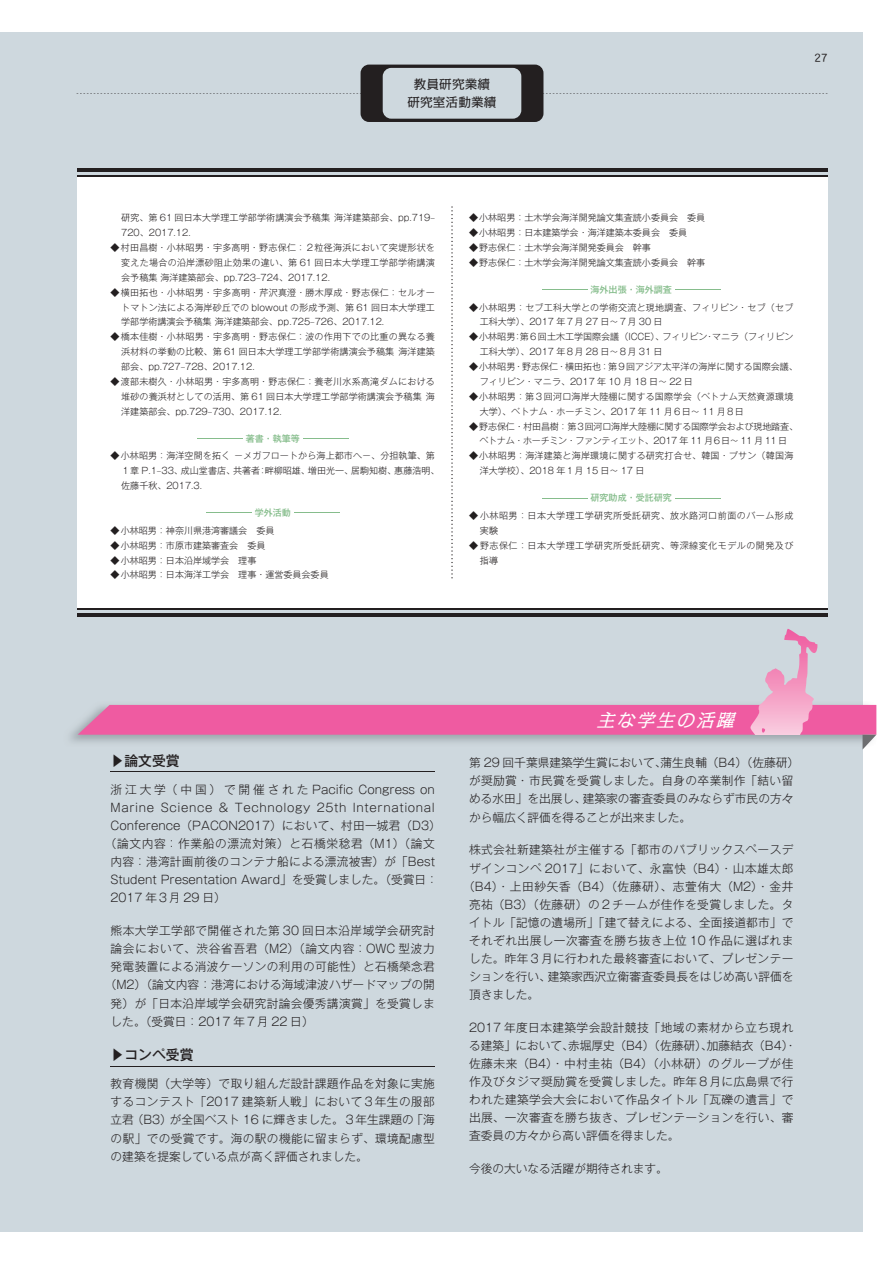
<style>
.page{position:relative;width:893px;height:1263px;background:#fff}
.page>*{position:absolute;margin:0;border:0;box-sizing:border-box;transform-origin:0 0}
.t1{font:italic 18px "Kakumin Pro Regular 90 pv RKSJ H";color:#fff}
.t2{font:13.8px "Gothic MB101 Pro Medium 90 pv RKSJ H";color:#231f20}
.t3{font:12.75px/18.1px "Kakumin Pro Regular 90 pv RKSJ H";color:#231f20;text-align:center}
.t4{font:12.75px "DFHS Gothic Std W3 90 pv RKSJ H";color:#231f20}
.t5{font:11.7px/18px "Gothic MB101 Pro Light 90 pv RKSJ H";letter-spacing:.03em;color:#231f20;text-align:justify}
.t6{font:11.7px/18px "Gothic MB101 Pro Light 90 pv RKSJ H";color:#231f20}
.t7{font:11.7px "Gothic MB101 Pro Light 90 pv RKSJ H";letter-spacing:.055em;color:#231f20}
.t8{font:11.7px "Gothic MB101 Pro Light 90 pv RKSJ H";letter-spacing:.05em;color:#231f20}
.t9{font:11.7px "Gothic MB101 Pro Light 90 pv RKSJ H";letter-spacing:.005em;color:#231f20}
.t10{font:11.7px "Gothic MB101 Pro Light 90 pv RKSJ H";letter-spacing:.01em;color:#231f20}
.t11{font:9px/14.9px "Gothic MB101 Pro Light 90 pv RKSJ H";color:#231f20}
.t12{font:9px/14.9px "Gothic MB101 Pro Light 90 pv RKSJ H";letter-spacing:.025em;color:#231f20}
.t13{font:9px/14.9px "Gothic MB101 Pro Light 90 pv RKSJ H";letter-spacing:-.025em;color:#231f20;text-align:center}
.t14{font:9px/14.9px "Gothic MB101 Pro Light 90 pv RKSJ H";letter-spacing:.05em;color:#231f20}
</style>
<div class="page">
<div style="left:0;top:32px;width:862px;height:1199px;background:#ced8de"></div>
<div style="left:77px;top:176px;width:750px;height:432px;background:#fff"></div>
<hr style="left:77px;top:176px;width:750px;height:1px;background:#231f20">
<hr style="left:77px;top:608px;width:750px;height:1px;background:#231f20">
<hr style="left:77px;top:168px;width:750px;height:4px;background:#231f20">
<hr style="left:77px;top:614px;width:750px;height:3px;background:#231f20">
<svg style="left:77px;top:65px;width:750px;height:57px"></svg>
<hr style="left:197px;top:438px;width:46px;height:1px;background:#86bd8c">
<hr style="left:303px;top:438px;width:45px;height:1px;background:#86bd8c">
<hr style="left:206px;top:513px;width:46px;height:1px;background:#86bd8c">
<hr style="left:294px;top:513px;width:45px;height:1px;background:#86bd8c">
<hr style="left:542px;top:289px;width:45px;height:1px;background:#86bd8c">
<hr style="left:675px;top:289px;width:45px;height:1px;background:#86bd8c">
<hr style="left:542px;top:498px;width:45px;height:1px;background:#86bd8c">
<hr style="left:675px;top:498px;width:45px;height:1px;background:#86bd8c">
<svg style="left:451px;top:206px;width:1px;height:372px"></svg>
<hr style="left:111px;top:771px;width:324px;height:1px;background:#231f20">
<hr style="left:111px;top:1066px;width:324px;height:1px;background:#231f20">
<svg style="left:78px;top:629px;width:798px;height:121px"></svg>
<h3 class="t3" style="left:407px;top:77px;width:91px">教員研究業績研究室活動業績</h3>
<h3 class="t4" style="left:814px;top:53px;width:14px">27</h3>
<p class="t11" style="left:121px;top:212px;width:315px">研究、第 61 回日本大学理工学部学術講演会予稿集 海洋建築部会、pp.719‒<br>720、2017.12．</p>
<p class="t11" style="left:121px;top:241px;width:315px;text-align:justify;text-indent:-11px">◆村田昌樹・小林昭男・宇多高明・野志保仁：２粒径海浜において突堤形状を変えた場合の沿岸漂砂阻止効果の違い、第 61 回日本大学理工学部学術講演会予稿集 海洋建築部会、pp.723‒724、2017.12．</p>
<p class="t11" style="left:121px;top:286px;width:315px;text-align:justify;text-indent:-11px">◆横田拓也・小林昭男・宇多高明・芹沢真澄・勝木厚成・野志保仁：セルオートマトン法による海岸砂丘での blowout の形成予測、第 61 回日本大学理工学部学術講演会予稿集 海洋建築部会、pp.725‒726、2017.12．</p>
<p class="t11" style="left:121px;top:331px;width:315px;text-align:justify;text-indent:-11px">◆橋本佳樹・小林昭男・宇多高明・野志保仁：波の作用下での比重の異なる養浜材料の挙動の比較、第 61 回日本大学理工学部学術講演会予稿集 海洋建築部会、pp.727‒728、2017.12．</p>
<p class="t11" style="left:121px;top:375px;width:315px;text-align:justify;text-indent:-11px">◆渡部未樹久・小林昭男・宇多高明・野志保仁：養老川水系高滝ダムにおける堆砂の養浜材としての活用、第 61 回日本大学理工学部学術講演会予稿集 海洋建築部会、pp.729‒730、2017.12．</p>
<p class="t11" style="left:121px;top:450px;width:320px;text-indent:-11px">◆小林昭男：海洋空間を拓く －メガフロートから海上都市へ－、分担執筆、第<br>１章 P.1‒33、成山堂書店、共著者：畔柳昭雄、増田光一、居駒知樹、惠藤浩明、佐藤千秋、2017.3．</p>
<p class="t11" style="left:111px;top:524px;width:165px">◆小林昭男：神奈川県港湾審議会　委員</p>
<p class="t11" style="left:111px;top:539px;width:156px">◆小林昭男：市原市建築審査会　委員</p>
<p class="t11" style="left:111px;top:554px;width:147px">◆小林昭男：日本沿岸域学会　理事</p>
<p class="t11" style="left:111px;top:569px;width:219px">◆小林昭男：日本海洋工学会　理事・運営委員会委員</p>
<p class="t11" style="left:469px;top:212px;width:238px">◆小林昭男：土木学会海洋開発論文集査読小委員会　委員</p>
<p class="t11" style="left:469px;top:227px;width:219px">◆小林昭男：日本建築学会・海洋建築本委員会　委員</p>
<p class="t11" style="left:469px;top:241px;width:183px">◆野志保仁：土木学会海洋開発委員会　幹事</p>
<p class="t11" style="left:469px;top:256px;width:238px">◆野志保仁：土木学会海洋開発論文集査読小委員会　幹事</p>
<p class="t12" style="left:479px;top:301px;width:315px;text-indent:-11px">◆小林昭男：セブ工科大学との学術交流と現地調査、フィリピン・セブ（セブ工科大学）、2017 年７月 27 日～７月 30 日</p>
<p class="t11" style="left:479px;top:331px;width:315px;text-indent:-11px">◆小林昭男：第６回土木工学国際会議（ICCE）、フィリピン・マニラ（フィリピン工科大学）、2017 年８月 28 日～８月 31 日</p>
<p class="t11" style="left:479px;top:360px;width:320px;text-indent:-11px">◆小林昭男・野志保仁・横田拓也：第９回アジア太平洋の海岸に関する国際会議、フィリピン・マニラ、2017 年 10 月 18 日～ 22 日</p>
<p class="t12" style="left:479px;top:390px;width:315px;text-indent:-11px">◆小林昭男：第３回河口海岸大陸棚に関する国際学会（ベトナム天然資源環境大学）、ベトナム・ホーチミン、2017 年 11 月６日～ 11 月８日</p>
<p class="t13" style="left:469px;top:420px;width:330px">◆野志保仁・村田昌樹：第３回河口海岸大陸棚に関する国際学会および現地踏査、ベトナム・ホーチミン・ファンティエット、2017 年 11 月６日～ 11 月 11 日</p>
<p class="t12" style="left:479px;top:450px;width:315px;text-indent:-11px">◆小林昭男：海洋建築と海岸環境に関する研究打合せ、韓国・プサン（韓国海洋大学校）、2018 年１月 15 日～ 17 日</p>
<p class="t14" style="left:479px;top:509px;width:315px;text-indent:-11px">◆ 小林昭男：日本大学理工学研究所受託研究、放水路河口前面のバーム形成実験</p>
<p class="t14" style="left:479px;top:539px;width:315px;text-indent:-11px">◆ 野志保仁：日本大学理工学研究所受託研究、等深線変化モデルの開発及び指導</p>
<h2 class="t2" style="left:111px;top:756px;width:71px">▶論文受賞</h2>
<p class="t6" style="left:111px;top:782px;width:326px">浙江大学（中国）で開催された Pacific Congress on</p>
<p class="t7" style="left:111px;top:803px;width:326px">Marine Science &amp; Technology 25th International</p>
<p class="t6" style="left:111px;top:818px;width:332px">Conference（PACON2017）において、村田一城君（D3）</p>
<p class="t7" style="left:105px;top:839px;width:332px">（論文内容：作業船の漂流対策）と石橋栄稔君（M1）（論文</p>
<p class="t5" style="left:111px;top:854px;width:326px">内容：港湾計画前後のコンテナ船による漂流被害）が「Best</p>
<p class="t6" style="left:111px;top:872px;width:329px">Student Presentation Award」を受賞しました。（受賞日：</p>
<p class="t6" style="left:111px;top:890px;width:117px">2017 年３月 29 日）</p>
<p class="t5" style="left:111px;top:923px;width:326px">熊本大学工学部で開催された第 30 回日本沿岸域学会研究討</p>
<p class="t7" style="left:111px;top:945px;width:326px">論会において、渋谷省吾君（M2）（論文内容：OWC 型波力</p>
<p class="t5" style="left:111px;top:960px;width:326px">発電装置による消波ケーソンの利用の可能性）と石橋榮念君</p>
<p class="t9" style="left:105px;top:981px;width:332px">（M2）（論文内容：港湾における海域津波ハザードマップの開</p>
<p class="t5" style="left:111px;top:996px;width:326px">発）が「日本沿岸域学会研究討論会優秀講演賞」を受賞しま</p>
<p class="t6" style="left:111px;top:1014px;width:204px">した。（受賞日：2017 年７月 22 日）</p>
<h2 class="t2" style="left:111px;top:1050px;width:84px">▶コンペ受賞</h2>
<p class="t5" style="left:111px;top:1077px;width:326px">教育機関（大学等）で取り組んだ設計課題作品を対象に実施するコンテスト「2017 建築新人戦」において３年生の服部立君（B3）が全国ベスト 16 に輝きました。３年生課題の「海の駅」での受賞です。海の駅の機能に留まらず、環境配慮型の建築を提案している点が高く評価されました。</p>
<h1 class="t1" style="left:596px;top:713px;width:143px">主な学生の活躍</h1>
<p class="t6" style="left:469px;top:755px;width:332px">第 29 回千葉県建築学生賞において、蒲生良輔（B4）（佐藤研）が奨励賞・市民賞を受賞しました。自身の卒業制作「結い留める水田」を出展し、建築家の審査委員のみならず市民の方々から幅広く評価を得ることが出来ました。</p>
<p class="t5" style="left:469px;top:843px;width:326px">株式会社新建築社が主催する「都市のパブリックスペースデ</p>
<p class="t5" style="left:469px;top:861px;width:326px">ザインコンペ 2017」において、永富快（B4）・山本雄太郎</p>
<p class="t8" style="left:463px;top:882px;width:332px">（B4）・上田紗矢香（B4）（佐藤研）、志萱侑大（M2）・金井</p>
<p class="t5" style="left:469px;top:897px;width:326px">亮祐（B3）（佐藤研）の２チームが佳作を受賞しました。タ</p>
<p class="t10" style="left:469px;top:918px;width:326px">イトル「記憶の遺場所」「建て替えによる、全面接道都市」で</p>
<p class="t5" style="left:469px;top:933px;width:326px">それぞれ出展し一次審査を勝ち抜き上位 10 作品に選ばれま</p>
<p class="t5" style="left:469px;top:951px;width:326px">した。昨年３月に行われた最終審査において、プレゼンテー</p>
<p class="t6" style="left:469px;top:969px;width:326px">ションを行い、建築家西沢立衛審査委員長をはじめ高い評価を</p>
<p class="t5" style="left:469px;top:987px;width:72px">頂きました。</p>
<p class="t5" style="left:469px;top:1020px;width:329px;text-align:left">2017 年度日本建築学会設計競技「地域の素材から立ち現れる建築」において、赤堀厚史（B4）（佐藤研）、加藤結衣（B4）・佐藤未来（B4）・中村圭祐（B4）（小林研）のグループが佳作及びタジマ奨励賞を受賞しました。昨年８月に広島県で行われた建築学会大会において作品タイトル「瓦礫の遺言」で出展、一次審査を勝ち抜き、プレゼンテーションを行い、審査委員の方々から高い評価を得ました。</p>
<p class="t6" style="left:469px;top:1162px;width:200px">今後の大いなる活躍が期待されます。</p>
</div>
